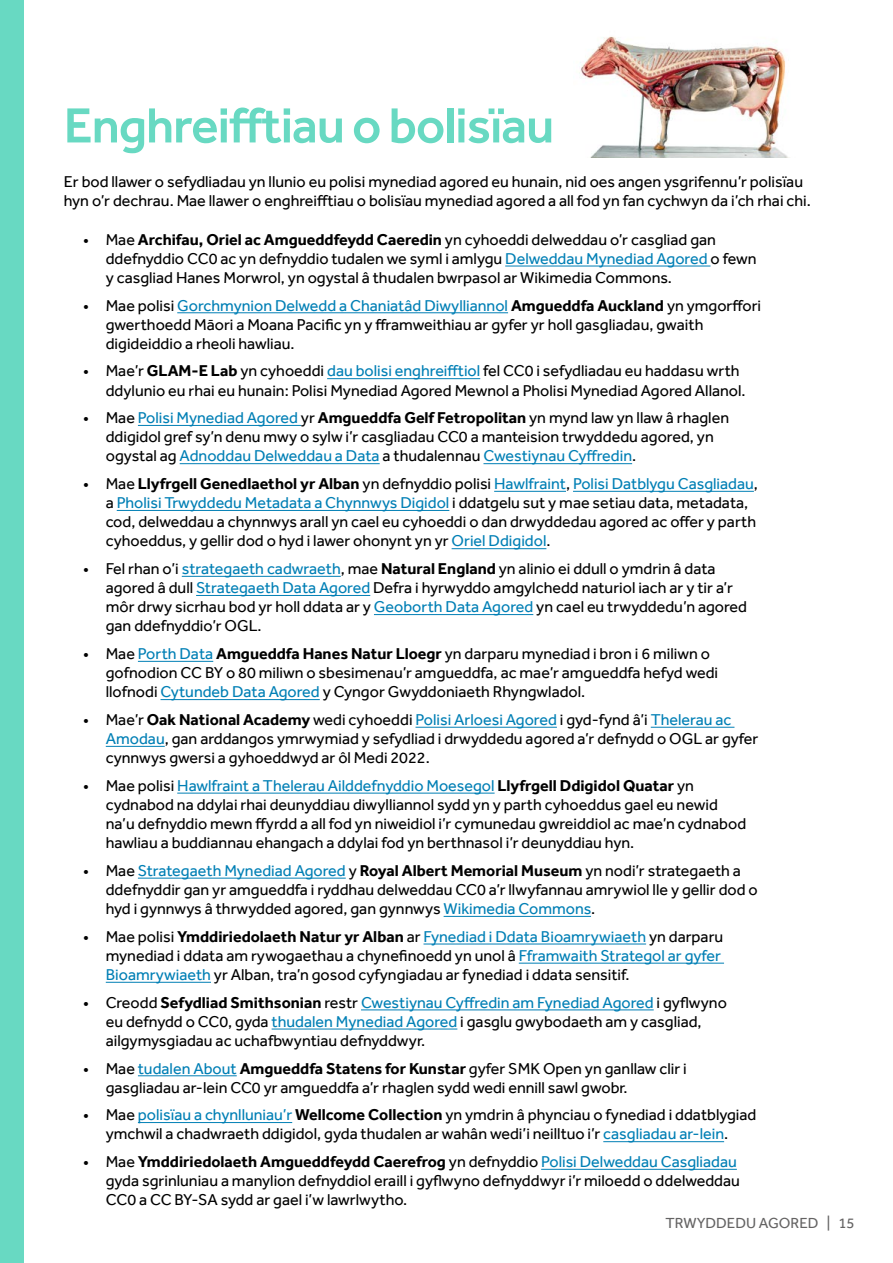
<style>
.page{position:relative;width:893px;height:1263px;background:#fff}
.page>*{position:absolute;margin:0;border:0;box-sizing:border-box;transform-origin:0 0}
.t1{font:500 51px "Effra";letter-spacing:-.02em;color:#68d9c2}
.t2{font:16.2px/19px "Effra";color:#000}
.t3{font:15px "Effra";color:#646363}
.s1{font-weight:700}
.s2{color:#007fb5}
</style>
<div class="page">
<img style="left:579px;top:36px;width:209px;height:121px">
<div style="left:0;top:0;width:23px;height:1263px;background:#68d9c2"></div>
<hr style="left:505px;top:266px;width:205px;height:1px;background:#007fb5">
<hr style="left:177px;top:312px;width:331px;height:1px;background:#007fb5">
<hr style="left:327px;top:378px;width:153px;height:1px;background:#007fb5">
<hr style="left:138px;top:425px;width:163px;height:1px;background:#007fb5">
<hr style="left:180px;top:463px;width:200px;height:1px;background:#007fb5">
<hr style="left:483px;top:463px;width:149px;height:1px;background:#007fb5">
<hr style="left:494px;top:491px;width:72px;height:1px;background:#007fb5">
<hr style="left:573px;top:491px;width:181px;height:1px;background:#007fb5">
<hr style="left:117px;top:510px;width:332px;height:1px;background:#007fb5">
<hr style="left:452px;top:548px;width:94px;height:1px;background:#007fb5">
<hr style="left:182px;top:576px;width:159px;height:1px;background:#007fb5">
<hr style="left:196px;top:595px;width:174px;height:1px;background:#007fb5">
<hr style="left:374px;top:614px;width:159px;height:1px;background:#007fb5">
<hr style="left:138px;top:661px;width:75px;height:1px;background:#007fb5">
<hr style="left:161px;top:699px;width:159px;height:1px;background:#007fb5">
<hr style="left:415px;top:727px;width:142px;height:1px;background:#007fb5">
<hr style="left:651px;top:727px;width:83px;height:1px;background:#007fb5">
<hr style="left:106px;top:746px;width:59px;height:1px;background:#007fb5">
<hr style="left:177px;top:793px;width:318px;height:1px;background:#007fb5">
<hr style="left:138px;top:878px;width:208px;height:1px;background:#007fb5">
<hr style="left:444px;top:916px;width:147px;height:1px;background:#007fb5">
<hr style="left:423px;top:943px;width:223px;height:1px;background:#007fb5">
<hr style="left:519px;top:963px;width:205px;height:1px;background:#007fb5">
<hr style="left:106px;top:982px;width:105px;height:1px;background:#007fb5">
<hr style="left:361px;top:1009px;width:293px;height:1px;background:#007fb5">
<hr style="left:272px;top:1028px;width:185px;height:1px;background:#007fb5">
<hr style="left:138px;top:1075px;width:99px;height:1px;background:#007fb5">
<hr style="left:138px;top:1122px;width:154px;height:1px;background:#007fb5">
<hr style="left:603px;top:1141px;width:121px;height:1px;background:#007fb5">
<hr style="left:541px;top:1169px;width:196px;height:1px;background:#007fb5">
<h2 class="t1" style="left:64px;top:95px;width:492px">Enghreifftiau o bolisïau</h2>
<p class="t2" style="left:64px;top:172px;width:749px">Er bod llawer o sefydliadau yn llunio eu polisi mynediad agored eu hunain, nid oes angen ysgrifennu’r polisïau hyn o’r dechrau. Mae llawer o enghreifftiau o bolisïau mynediad agored a all fod yn fan cychwyn da i’ch rhai chi.</p>
<p class="t2" style="left:106px;top:229px;width:652px;text-indent:-22px">• Mae <span class="s1">Archifau, Oriel ac Amgueddfeydd Caeredin</span> yn cyhoeddi delweddau o’r casgliad gan ddefnyddio CC0 ac yn defnyddio tudalen we syml i amlygu <span class="s2">Delweddau Mynediad Agored</span> o fewn y casgliad Hanes Morwrol, yn ogystal â thudalen bwrpasol ar Wikimedia Commons.</p>
<p class="t2" style="left:106px;top:295px;width:657px;text-indent:-22px">• Mae polisi <span class="s2">Gorchmynion Delwedd a Chaniatâd Diwylliannol</span> <span class="s1">Amgueddfa Auckland</span> yn ymgorffori gwerthoedd Māori a Moana Pacific yn y fframweithiau ar gyfer yr holl gasgliadau, gwaith digideiddio a rheoli hawliau.</p>
<p class="t2" style="left:106px;top:361px;width:641px;text-indent:-22px">• Mae’r <span class="s1">GLAM-E Lab</span> yn cyhoeddi <span class="s2">dau bolisi enghreifftiol</span> fel CC0 i sefydliadau eu haddasu wrth ddylunio eu rhai eu hunain: Polisi Mynediad Agored Mewnol a Pholisi Mynediad Agored Allanol.</p>
<p class="t2" style="left:106px;top:408px;width:625px;text-indent:-22px">• Mae <span class="s2">Polisi Mynediad Agored</span> yr <span class="s1">Amgueddfa Gelf Fetropolitan</span> yn mynd law yn llaw â rhaglen ddigidol gref sy’n denu mwy o sylw i’r casgliadau CC0 a manteision trwyddedu agored, yn ogystal ag <span class="s2">Adnoddau Delweddau a Data</span> a thudalennau <span class="s2">Cwestiynau Cyffredin</span>.</p>
<p class="t2" style="left:106px;top:474px;width:654px;text-indent:-22px">• Mae <span class="s1">Llyfrgell Genedlaethol yr Alban</span> yn defnyddio polisi <span class="s2">Hawlfraint</span>, <span class="s2">Polisi Datblygu Casgliadau</span>, a <span class="s2">Pholisi Trwyddedu Metadata a Chynnwys Digidol</span> i ddatgelu sut y mae setiau data, metadata, cod, delweddau a chynnwys arall yn cael eu cyhoeddi o dan drwyddedau agored ac offer y parth cyhoeddus, y gellir dod o hyd i lawer ohonynt yn yr <span class="s2">Oriel Ddigidol</span>.</p>
<p class="t2" style="left:106px;top:559px;width:643px;text-indent:-22px">• Fel rhan o’i <span class="s2">strategaeth cadwraeth</span>, mae <span class="s1">Natural England</span> yn alinio ei ddull o ymdrin â data agored â dull <span class="s2">Strategaeth Data Agored</span> Defra i hyrwyddo amgylchedd naturiol iach ar y tir a’r môr drwy sicrhau bod yr holl ddata ar y <span class="s2">Geoborth Data Agored</span> yn cael eu trwyddedu’n agored gan ddefnyddio’r OGL.</p>
<p class="t2" style="left:106px;top:644px;width:614px;text-indent:-22px">• Mae <span class="s2">Porth Data</span> <span class="s1">Amgueddfa Hanes Natur Lloegr</span> yn darparu mynediad i bron i 6 miliwn o gofnodion CC BY o 80 miliwn o sbesimenau’r amgueddfa, ac mae’r amgueddfa hefyd wedi llofnodi <span class="s2">Cytundeb Data Agored</span> y Cyngor Gwyddoniaeth Rhyngwladol.</p>
<p class="t2" style="left:106px;top:710px;width:654px;text-indent:-22px">• Mae’r <span class="s1">Oak National Academy</span> wedi cyhoeddi <span class="s2">Polisi Arloesi Agored</span> i gyd-fynd â’i <span class="s2">Thelerau ac<br>Amodau</span>, gan arddangos ymrwymiad y sefydliad i drwyddedu agored a’r defnydd o OGL ar gyfer cynnwys gwersi a gyhoeddwyd ar ôl Medi 2022.</p>
<p class="t2" style="left:106px;top:776px;width:642px;text-indent:-22px">• Mae polisi <span class="s2">Hawlfraint a Thelerau Ailddefnyddio Moesegol</span> <span class="s1">Llyfrgell Ddigidol Quatar</span> yn cydnabod na ddylai rhai deunyddiau diwylliannol sydd yn y parth cyhoeddus gael eu newid na’u defnyddio mewn ffyrdd a all fod yn niweidiol i’r cymunedau gwreiddiol ac mae’n cydnabod hawliau a buddiannau ehangach a ddylai fod yn berthnasol i’r deunyddiau hyn.</p>
<p class="t2" style="left:106px;top:861px;width:653px;text-indent:-22px">• Mae <span class="s2">Strategaeth Mynediad Agored</span> y <span class="s1">Royal Albert Memorial Museum</span> yn nodi’r strategaeth a ddefnyddir gan yr amgueddfa i ryddhau delweddau CC0 a’r llwyfannau amrywiol lle y gellir dod o hyd i gynnwys â thrwydded agored, gan gynnwys <span class="s2">Wikimedia Commons</span>.</p>
<p class="t2" style="left:106px;top:927px;width:619px;text-indent:-22px">• Mae polisi <span class="s1">Ymddiriedolaeth Natur yr Alban</span> ar <span class="s2">Fynediad i Ddata Bioamrywiaeth</span> yn darparu mynediad i ddata am rywogaethau a chynefinoedd yn unol â <span class="s2">Fframwaith Strategol ar gyfer<br>Bioamrywiaeth</span> yr Alban, tra’n gosod cyfyngiadau ar fynediad i ddata sensitif.</p>
<p class="t2" style="left:106px;top:992px;width:623px;text-indent:-22px">• Creodd <span class="s1">Sefydliad Smithsonian</span> restr <span class="s2">Cwestiynau Cyffredin am Fynediad Agored</span> i gyflwyno eu defnydd o CC0, gyda <span class="s2">thudalen Mynediad Agored</span> i gasglu gwybodaeth am y casgliad, ailgymysgiadau ac uchafbwyntiau defnyddwyr.</p>
<p class="t2" style="left:106px;top:1058px;width:583px;text-indent:-22px">• Mae <span class="s2">tudalen About</span> <span class="s1">Amgueddfa Statens for Kunstar</span> gyfer SMK Open yn ganllaw clir i gasgliadau ar-lein CC0 yr amgueddfa a’r rhaglen sydd wedi ennill sawl gwobr.</p>
<p class="t2" style="left:83px;top:1105px;width:675px;text-align:center">• Mae <span class="s2">polisïau a chynlluniau’r</span> <span class="s1">Wellcome Collection</span> yn ymdrin â phynciau o fynediad i ddatblygiad ymchwil a chadwraeth ddigidol, gyda thudalen ar wahân wedi’i neilltuo i’r <span class="s2">casgliadau ar-lein</span>.</p>
<p class="t2" style="left:106px;top:1152px;width:636px;text-indent:-22px">• Mae <span class="s1">Ymddiriedolaeth Amgueddfeydd Caerefrog</span> yn defnyddio <span class="s2">Polisi Delweddau Casgliadau </span>gyda sgrinluniau a manylion defnyddiol eraill i gyflwyno defnyddwyr i’r miloedd o ddelweddau<br>CC0 a CC BY-SA sydd ar gael i’w lawrlwytho.</p>
<p class="t3" style="left:665px;top:1214px;width:191px">TRWYDDEDU AGORED | 15</p>
</div>
